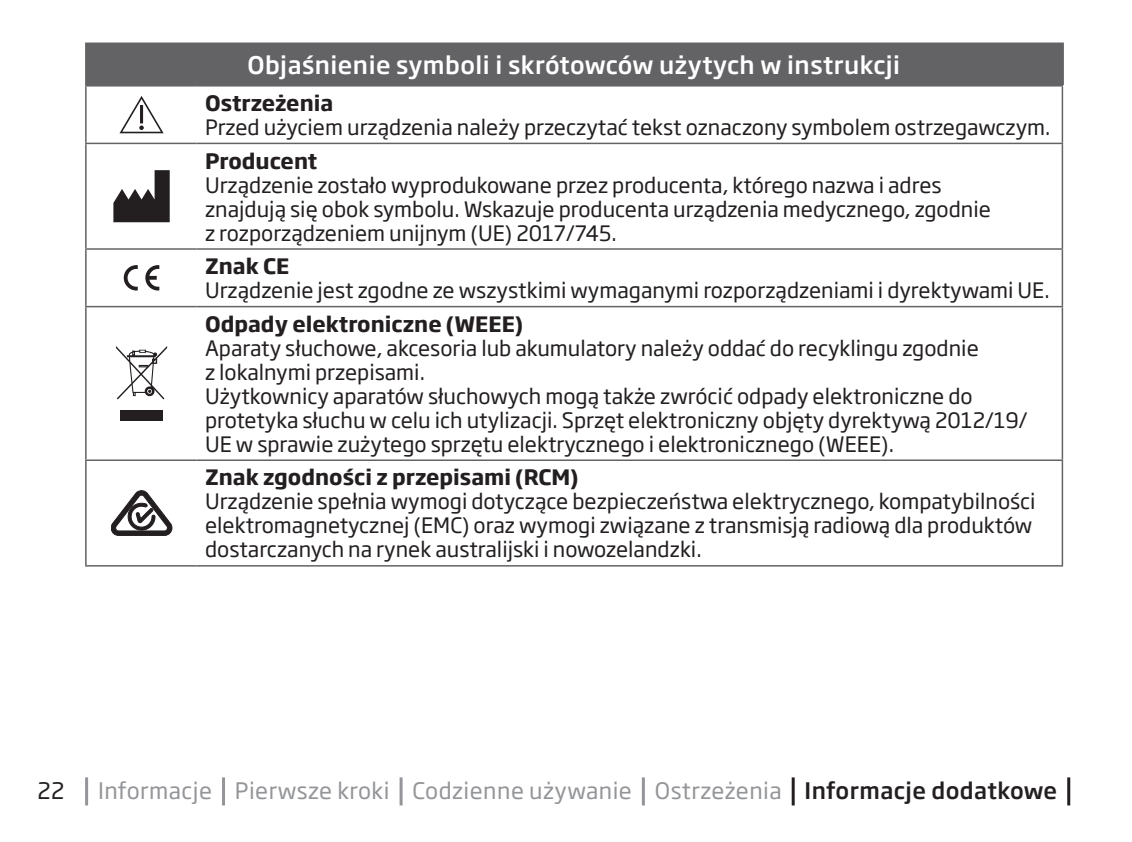
<style>
.page{position:relative;width:1132px;height:842px;background:#fff}
.page>*{position:absolute;margin:0;border:0;box-sizing:border-box;transform-origin:0 0}
.t1{font:500 24px "Soho Gothic Pro";letter-spacing:.02em;color:#fff}
.t2{font:22.5px "Soho Gothic Pro";letter-spacing:.02em;color:#939598}
.t3{font:22.5px "Soho Gothic Pro";color:#231f20}
.t4{font:21px/24px "Soho Gothic Pro";color:#231f20}
.t5{font:700 21px "Soho Gothic Pro";color:#231f20}
.s1{font-weight:500;color:#231f20}
</style>
<div class="page">
<hr style="left:85px;top:777px;width:3px;height:28px;background:#939598">
<hr style="left:222px;top:777px;width:3px;height:28px;background:#939598">
<hr style="left:399px;top:777px;width:3px;height:28px;background:#939598">
<hr style="left:641px;top:777px;width:3px;height:28px;background:#939598">
<hr style="left:791px;top:777px;width:3px;height:28px;background:#231f20">
<hr style="left:1066px;top:777px;width:3px;height:28px;background:#231f20">
<div style="left:86px;top:43px;width:975px;height:43px;background:#636366"></div>
<svg style="left:87px;top:132px;width:974px;height:91px"></svg>
<hr style="left:1060px;top:44px;width:3px;height:41px;background:#636366">
<hr style="left:85px;top:85px;width:111px;height:2px;background:#636366">
<hr style="left:85px;top:87px;width:2px;height:56px;background:#636366">
<hr style="left:196px;top:85px;width:866px;height:2px;background:#636366">
<hr style="left:1061px;top:87px;width:1px;height:56px;background:#636366">
<hr style="left:85px;top:143px;width:111px;height:1px;background:#636366">
<hr style="left:85px;top:144px;width:2px;height:104px;background:#636366">
<hr style="left:196px;top:143px;width:866px;height:1px;background:#636366">
<hr style="left:1061px;top:144px;width:1px;height:104px;background:#636366">
<hr style="left:85px;top:248px;width:111px;height:2px;background:#636366">
<hr style="left:85px;top:250px;width:2px;height:56px;background:#636366">
<hr style="left:196px;top:248px;width:866px;height:2px;background:#636366">
<hr style="left:1061px;top:250px;width:1px;height:56px;background:#636366">
<hr style="left:85px;top:306px;width:111px;height:1px;background:#636366">
<hr style="left:85px;top:307px;width:2px;height:152px;background:#636366">
<hr style="left:196px;top:306px;width:866px;height:1px;background:#636366">
<hr style="left:1061px;top:307px;width:1px;height:152px;background:#636366">
<hr style="left:85px;top:459px;width:111px;height:2px;background:#636366">
<hr style="left:85px;top:461px;width:2px;height:104px;background:#636366">
<hr style="left:196px;top:459px;width:866px;height:2px;background:#636366">
<hr style="left:1061px;top:461px;width:1px;height:104px;background:#636366">
<hr style="left:85px;top:565px;width:111px;height:2px;background:#636366">
<hr style="left:196px;top:565px;width:866px;height:2px;background:#636366">
<hr style="left:85px;top:44px;width:2px;height:41px;background:#636366">
<hr style="left:85px;top:43px;width:111px;height:1px;background:#636366">
<hr style="left:196px;top:43px;width:867px;height:1px;background:#636366">
<svg style="left:119px;top:96px;width:44px;height:37px"></svg>
<hr style="left:140px;top:105px;width:3px;height:18px;background:#231f20">
<svg style="left:113px;top:170px;width:57px;height:52px"></svg>
<svg style="left:124px;top:265px;width:35px;height:25px"></svg>
<svg style="left:116px;top:346px;width:51px;height:53px"></svg>
<div style="left:120px;top:410px;width:43px;height:11px;background:#231f20"></div>
<svg style="left:111px;top:490px;width:61px;height:46px"></svg>
<p class="t1" style="left:247px;top:46px;width:654px">Objaśnienie symboli i skrótowców użytych w instrukcji</p>
<p class="t5" style="left:205px;top:86px;width:130px">Ostrzeżenia</p>
<p class="t4" style="left:205px;top:114px;width:846px">Przed użyciem urządzenia należy przeczytać tekst oznaczony symbolem ostrzegawczym.</p>
<p class="t5" style="left:205px;top:144px;width:114px">Producent</p>
<p class="t4" style="left:205px;top:172px;width:787px">Urządzenie zostało wyprodukowane przez producenta, którego nazwa i adres znajdują się obok symbolu. Wskazuje producenta urządzenia medycznego, zgodnie z rozporządzeniem unijnym (UE) 2017/745.</p>
<p class="t5" style="left:205px;top:250px;width:86px">Znak CE</p>
<p class="t4" style="left:205px;top:277px;width:846px">Urządzenie jest zgodne ze wszystkimi wymaganymi rozporządzeniami i dyrektywami UE.</p>
<p class="t5" style="left:205px;top:307px;width:319px">Odpady elektroniczne (WEEE)</p>
<p class="t4" style="left:205px;top:335px;width:823px">Aparaty słuchowe, akcesoria lub akumulatory należy oddać do recyklingu zgodnie<br>z lokalnymi przepisami.<br>Użytkownicy aparatów słuchowych mogą także zwrócić odpady elektroniczne do protetyka słuchu w celu ich utylizacji. Sprzęt elektroniczny objęty dyrektywą 2012/19/ UE w sprawie zużytego sprzętu elektrycznego i elektronicznego (WEEE).</p>
<p class="t5" style="left:205px;top:461px;width:375px">Znak zgodności z przepisami (RCM)</p>
<p class="t4" style="left:205px;top:488px;width:831px">Urządzenie spełnia wymogi dotyczące bezpieczeństwa elektrycznego, kompatybilności elektromagnetycznej (EMC) oraz wymogi związane z transmisją radiową dla produktów dostarczanych na rynek australijski i nowozelandzki.</p>
<p class="t3" style="left:38px;top:774px;width:28px">22</p>
<p class="t2" style="left:98px;top:774px;width:960px">Informacje Pierwsze kroki Codzienne używanie Ostrzeżenia <span class="s1">Informacje dodatkowe</span></p>
</div>
